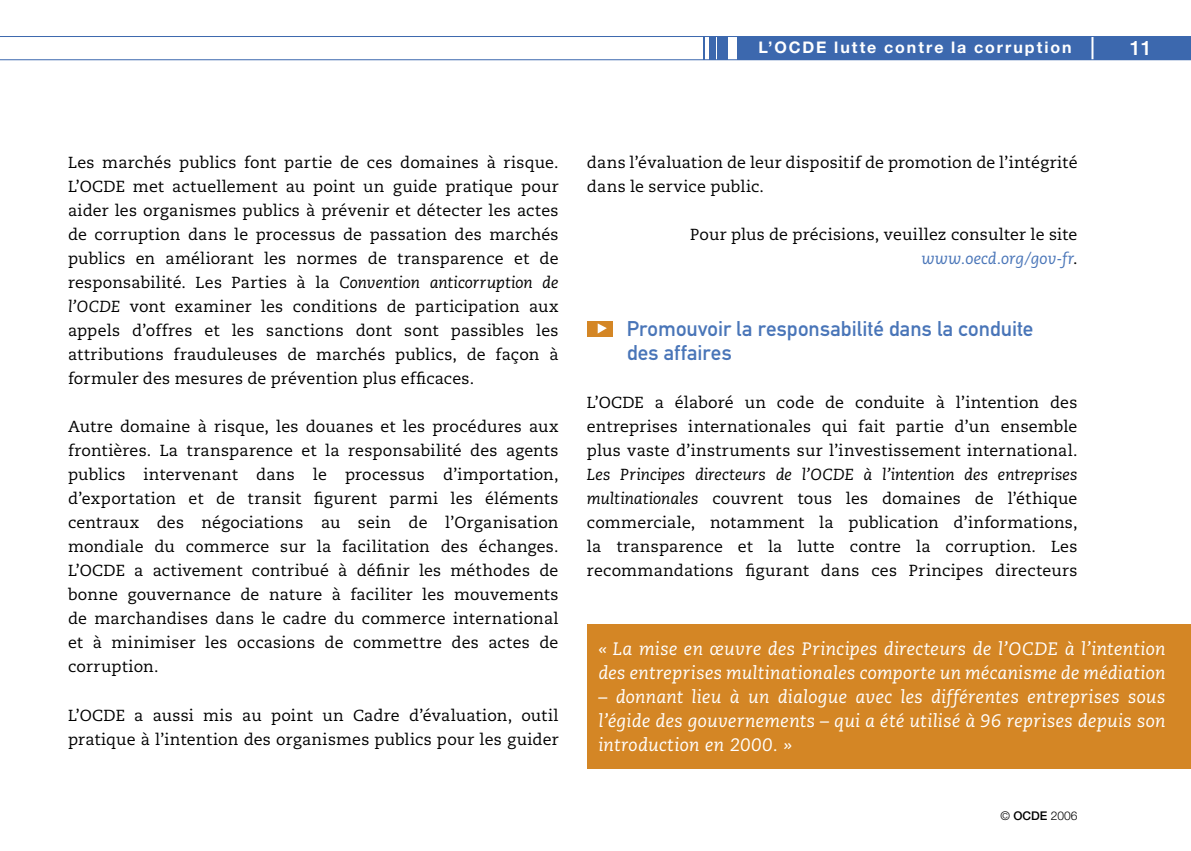
<style>
.page{position:relative;width:1191px;height:851px;background:#fff}
.page>*{position:absolute;margin:0;border:0;box-sizing:border-box;transform-origin:0 0}
._00_heading_2{font:21px/24px "DIN Mittelschrift Std";letter-spacing:.005em;color:#4975b8}
.t1{font:500 20px "Helvetica Neue";color:#fff}
._01_body_box_orange{font:italic 18px/24px "Caecilia";letter-spacing:.015em;color:#fff}
._00_body{font:16px/24px "Caecilia";letter-spacing:.01em;color:#000;text-align:justify}
.t2{font:700 16px "Helvetica Neue";letter-spacing:.12em;color:#fff}
.t3{font:300 12px "Helvetica Neue";color:#000}
.s1{font-style:italic}
.s2{font-style:italic;color:#4975b8}
.s3{font-weight:500}
</style>
<div class="page">
<div style="left:737px;top:36px;width:454px;height:24px;background:#3c68ae"></div>
<hr style="left:1091px;top:32px;width:2px;height:31px;background:#fff">
<div style="left:717px;top:36px;width:11px;height:24px;background:#3c68ae"></div>
<hr style="left:703px;top:36px;width:2px;height:24px;background:#3c68ae">
<div style="left:709px;top:36px;width:6px;height:24px;background:#3c68ae"></div>
<hr style="left:0;top:36px;width:1191px;height:1px;background:#3c68ae">
<hr style="left:0;top:59px;width:1191px;height:1px;background:#3c68ae">
<div style="left:587px;top:321px;width:25px;height:15px;background:#d48625"></div>
<svg style="left:597px;top:323px;width:10px;height:10px"></svg>
<div style="left:587px;top:624px;width:604px;height:144px;background:#d48625"></div>
<p class="t2" style="left:758px;top:38px;width:314px">L’OCDE lutte contre la corruption</p>
<p class="t1" style="left:1129px;top:36px;width:24px">11</p>
<p class="_00_body" style="left:68px;top:151px;width:492px">Les marchés publics font partie de ces domaines à risque.<br>L’OCDE met actuellement au point un guide pratique pour aider les organismes publics à prévenir et détecter les actes de corruption dans le processus de passation des marchés publics en améliorant les normes de transparence et de responsabilité. Les Parties à la <span class="s1">Convention anticorruption de l’OCDE</span> vont examiner les conditions de participation aux appels d’offres et les sanctions dont sont passibles les attributions frauduleuses de marchés publics, de façon à formuler des mesures de prévention plus efficaces.</p>
<p class="_00_body" style="left:68px;top:415px;width:492px">Autre domaine à risque, les douanes et les procédures aux frontières. La transparence et la responsabilité des agents publics intervenant dans le processus d’importation, d’exportation et de transit figurent parmi les éléments centraux des négociations au sein de l’Organisation mondiale du commerce sur la facilitation des échanges.<br>L’OCDE a activement contribué à définir les méthodes de bonne gouvernance de nature à faciliter les mouvements de marchandises dans le cadre du commerce international et à minimiser les occasions de commettre des actes de corruption.</p>
<p class="_00_body" style="left:68px;top:703px;width:492px">L’OCDE a aussi mis au point un Cadre d’évaluation, outil pratique à l’intention des organismes publics pour les guider</p>
<p class="_00_body" style="left:587px;top:151px;width:492px">dans l’évaluation de leur dispositif de promotion de l’intégrité dans le service public.</p>
<p class="_00_body" style="left:690px;top:223px;width:389px;text-align:right">Pour plus de précisions, veuillez consulter le site <span class="s2">www.oecd.org/gov-fr</span>.</p>
<p class="_00_heading_2" style="left:626px;top:317px;width:408px">Promouvoir la responsabilité dans la conduite des affaires</p>
<p class="_00_body" style="left:587px;top:391px;width:492px">L’OCDE a élaboré un code de conduite à l’intention des entreprises internationales qui fait partie d’un ensemble plus vaste d’instruments sur l’investissement international.<br><span class="s1">Les Principes directeurs de l’OCDE à l’intention des entreprises multinationales</span> couvrent tous les domaines de l’éthique commerciale, notamment la publication d’informations, la transparence et la lutte contre la corruption. Les recommandations figurant dans ces Principes directeurs</p>
<p class="_01_body_box_orange" style="left:598px;top:637px;width:568px">« La mise en œuvre des Principes directeurs de l’OCDE à l’intention des entreprises multinationales comporte un mécanisme de médiation</p>
<p class="_01_body_box_orange" style="left:598px;top:685px;width:568px;text-align:justify">– donnant lieu à un dialogue avec les différentes entreprises sous l’égide des gouvernements – qui a été utilisé à 96 reprises depuis son introduction en 2000. »</p>
<p class="t3" style="left:1000px;top:807px;width:78px">© <span class="s3">OCDE</span> 2006</p>
</div>
